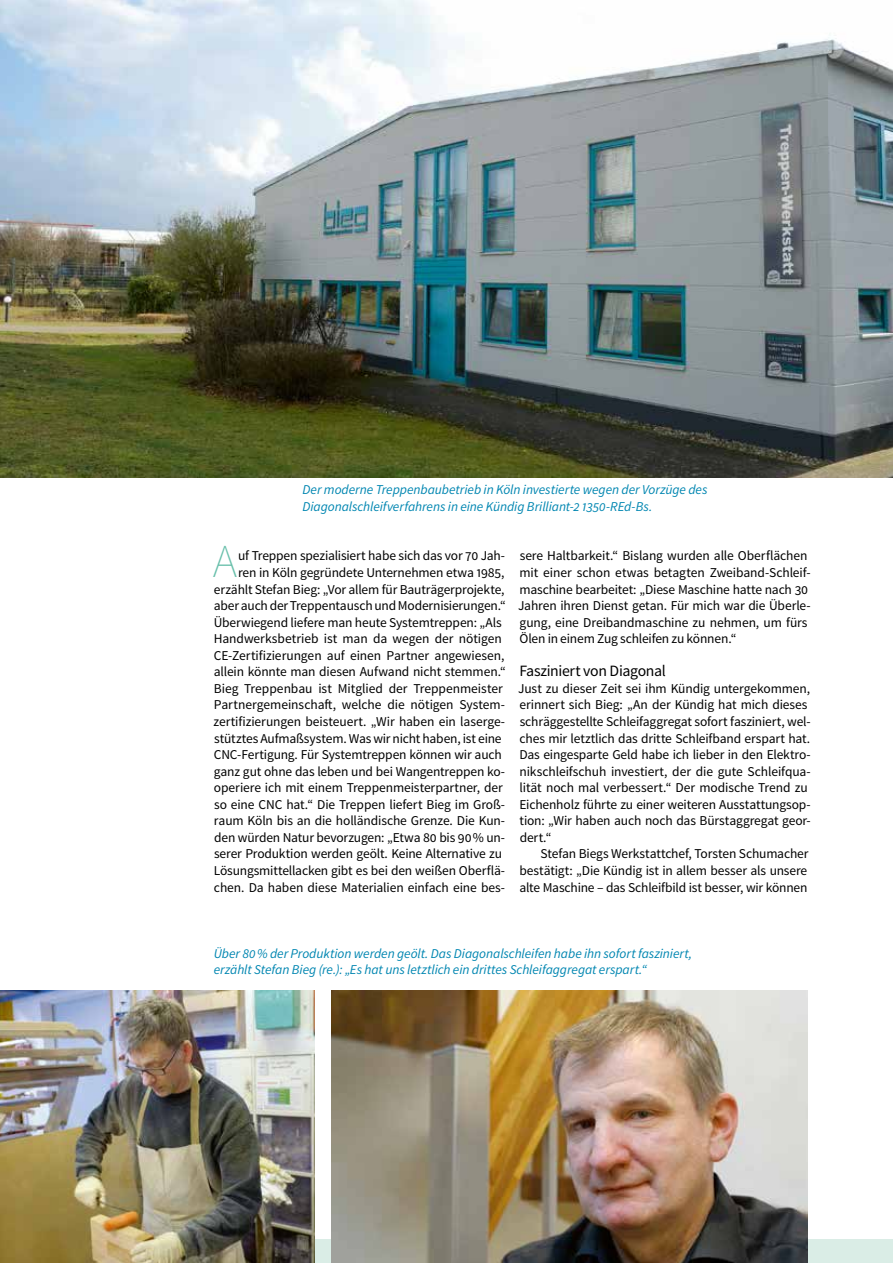
<style>
.page{position:relative;width:893px;height:1263px;background:#fff}
.page>*{position:absolute;margin:0;border:0;box-sizing:border-box;transform-origin:0 0}
.t1{font:200 47.1px "Source Sans Pro";color:#68bfaa}
.t2{font:15.75px "Source Sans Pro";letter-spacing:-.02em;color:#000}
.t3{font:13.5px/16.5px "Source Sans Pro";letter-spacing:-.01em;color:#000}
.t4{font:italic 13.5px/16.5px "Source Sans Pro";letter-spacing:-.005em;color:#0086b1}
</style>
<div class="page">
<div style="left:0;top:1239px;width:893px;height:24px;background:#daede6"></div>
<img style="left:0;top:991px;width:315px;height:272px">
<img style="left:0;top:0;width:893px;height:478px">
<img style="left:332px;top:991px;width:476px;height:272px">
<p class="t4" style="left:302px;top:481px;width:407px">Der moderne Treppenbaubetrieb in Köln investierte wegen der Vorzüge des<br>Diagonalschleifverfahrens in eine Kündig Brilliant-2 1350-REd-Bs.</p>
<h1 class="t1" style="left:213px;top:533px;width:26px">A</h1>
<p class="t3" style="left:238px;top:548px;width:268px">uf Treppen spezialisiert habe sich das vor 70 Jah-</p>
<p class="t3" style="left:238px;top:564px;width:268px">ren in Köln gegründete Unternehmen etwa 1985,</p>
<p class="t3" style="left:214px;top:581px;width:292px">erzählt Stefan Bieg: „Vor allem für Bauträgerprojekte,</p>
<p class="t3" style="left:214px;top:598px;width:294px">aber auch der Treppentausch und Modernisierungen.“</p>
<p class="t3" style="left:214px;top:614px;width:290px">Überwiegend liefere man heute Systemtreppen: „Als</p>
<p class="t3" style="left:214px;top:631px;width:290px">Handwerksbetrieb ist man da wegen der nötigen</p>
<p class="t3" style="left:214px;top:647px;width:292px">CE-Zertifizierungen auf einen Partner angewiesen,</p>
<p class="t3" style="left:214px;top:664px;width:294px">allein könnte man diesen Aufwand nicht stemmen.“</p>
<p class="t3" style="left:214px;top:680px;width:291px">Bieg Treppenbau ist Mitglied der Treppenmeister</p>
<p class="t3" style="left:214px;top:697px;width:293px">Partnergemeinschaft, welche die nötigen System-</p>
<p class="t3" style="left:213px;top:713px;width:293px">zertifizierungen beisteuert. „Wir haben ein laserge-</p>
<p class="t3" style="left:214px;top:730px;width:289px">stütztes Aufmaßsystem. Was wir nicht haben, ist eine</p>
<p class="t3" style="left:214px;top:747px;width:289px">CNC-Fertigung. Für Systemtreppen können wir auch</p>
<p class="t3" style="left:214px;top:763px;width:293px">ganz gut ohne das leben und bei Wangentreppen ko-</p>
<p class="t3" style="left:214px;top:780px;width:290px">operiere ich mit einem Treppenmeisterpartner, der</p>
<p class="t3" style="left:214px;top:796px;width:293px">so eine CNC hat.“ Die Treppen liefert Bieg im Groß-</p>
<p class="t3" style="left:214px;top:813px;width:293px">raum Köln bis an die holländische Grenze. Die Kun-</p>
<p class="t3" style="left:214px;top:829px;width:293px">den würden Natur bevorzugen: „Etwa 80 bis 90% un-</p>
<p class="t3" style="left:214px;top:846px;width:289px">serer Produktion werden geölt. Keine Alternative zu</p>
<p class="t3" style="left:214px;top:862px;width:293px">Lösungsmittellacken gibt es bei den weißen Oberflä-</p>
<p class="t3" style="left:214px;top:879px;width:293px">chen. Da haben diese Materialien einfach eine bes-</p>
<p class="t3" style="left:518px;top:548px;width:294px">sere Haltbarkeit.“ Bislang wurden alle Oberflächen mit einer schon etwas betagten Zweiband-Schleif&shy;maschine bearbeitet: „Diese Maschine hatte nach 30<br>Jahren ihren Dienst getan. Für mich war die Überle&shy;gung, eine Dreibandmaschine zu nehmen, um fürs Ölen in einem Zug schleifen zu können.“</p>
<p class="t2" style="left:519px;top:661px;width:148px">Fasziniert von Diagonal</p>
<p class="t3" style="left:518px;top:680px;width:294px">Just zu dieser Zeit sei ihm Kündig untergekommen, erinnert sich Bieg: „An der Kündig hat mich dieses schräggestellte Schleifaggregat sofort fasziniert, wel&shy;ches mir letztlich das dritte Schleifband erspart hat.<br>Das eingesparte Geld habe ich lieber in den Elektro&shy;nikschleifschuh investiert, der die gute Schleifqua&shy;lität noch mal verbessert.“ Der modische Trend zu Eichenholz führte zu einer weiteren Ausstattungsop&shy;tion: „Wir haben auch noch das Bürstaggregat geor&shy;dert.“</p>
<p class="t3" style="left:519px;top:846px;width:291px;text-align:justify;text-indent:21px">Stefan Biegs Werkstattchef, Torsten Schumacher bestätigt: „Die Kündig ist in allem besser als unsere alte Maschine – das Schleifbild ist besser, wir können</p>
<p class="t4" style="left:214px;top:945px;width:480px">Über 80% der Produktion werden geölt. Das Diagonalschleifen habe ihn sofort fasziniert, erzählt Stefan Bieg (re.): „Es hat uns letztlich ein drittes Schleifaggregat erspart.“</p>
</div>
